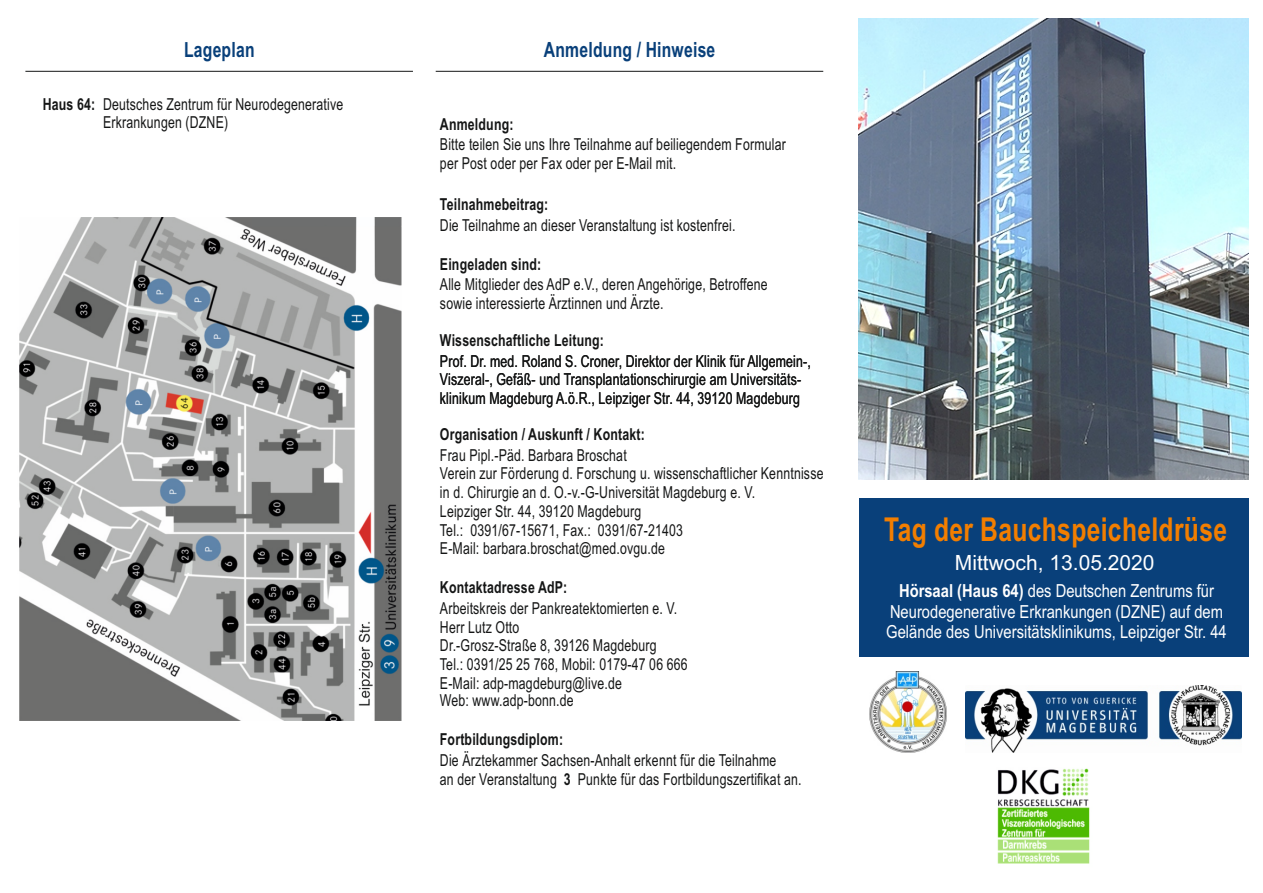
<style>
.page{position:relative;width:1263px;height:893px;background:#fff}
.page>*{position:absolute;margin:0;border:0;box-sizing:border-box;transform-origin:0 0}
.t1{font:700 32.85px "Arial Narrow";letter-spacing:.01em;color:#f27e00;scale:.91 1}
.t2{font:700 21px "Arial Narrow";letter-spacing:.01em;color:#09407a;scale:.91 1}
.t3{font:21px "Arial";color:#fff}
.t4{font:18px/20.4px "Arial Narrow";color:#fff;text-align:center}
.t5{font:16.5px/18.8px "Arial Narrow";letter-spacing:.01em;color:#151616;scale:.91 1}
.t6{font:700 16.5px "Arial Narrow";letter-spacing:.01em;color:#151616;scale:.91 1}
.s1{font-weight:700}
</style>
<div class="page">
<img style="left:859px;top:18px;width:390px;height:462px">
<div style="left:859px;top:498px;width:390px;height:159px;background:#09407a"></div>
<img style="left:870px;top:671px;width:77px;height:82px">
<img style="left:965px;top:686px;width:277px;height:67px">
<img style="left:19px;top:217px;width:383px;height:503px">
<hr style="left:436px;top:71px;width:387px;height:1px;background:#151616">
<hr style="left:25px;top:71px;width:388px;height:1px;background:#151616">
<img style="left:997px;top:768px;width:93px;height:96px">
<p class="t2" style="left:184px;top:42px;width:79px">Lageplan</p>
<p class="t5" style="left:103px;top:96px;width:265px;text-indent:-60px"><span class="s1">Haus 64:</span> Deutsches Zentrum für Neurodegenerative<br>Erkrankungen (DZNE)</p>
<p class="t2" style="left:544px;top:42px;width:190px">Anmeldung / Hinweise</p>
<p class="t6" style="left:440px;top:117px;width:82px">Anmeldung:</p>
<p class="t5" style="left:440px;top:136px;width:382px">Bitte teilen Sie uns Ihre Teilnahme auf beiliegendem Formular per Post oder per Fax oder per E-Mail mit.</p>
<p class="t6" style="left:440px;top:198px;width:120px">Teilnahmebeitrag:</p>
<p class="t5" style="left:440px;top:217px;width:326px">Die Teilnahme an dieser Veranstaltung ist kostenfrei.</p>
<p class="t6" style="left:440px;top:258px;width:113px">Eingeladen sind:</p>
<p class="t5" style="left:440px;top:277px;width:362px">Alle Mitglieder des AdP e.V., deren Angehörige, Betroffene sowie interessierte Ärztinnen und Ärzte.</p>
<p class="t6" style="left:440px;top:334px;width:182px">Wissenschaftliche Leitung:</p>
<p class="t5" style="left:440px;top:353px;width:409px">Prof. Dr. med. Roland S. Croner, Direktor der Klinik für Allgemein-,<br>Viszeral-, Gefäß- und Transplantationschirurgie am Universitäts&shy;klinikum Magdeburg A.ö.R., Leipziger Str. 44, 39120 Magdeburg</p>
<p class="t6" style="left:440px;top:428px;width:227px">Organisation / Auskunft / Kontakt:</p>
<p class="t5" style="left:440px;top:447px;width:423px">Frau Pipl.-Päd. Barbara Broschat<br>Verein zur Förderung d. Forschung u. wissenschaftlicher Kenntnisse in d. Chirurgie an d. O.-v.-G-Universität Magdeburg e. V.<br>Leipziger Str. 44, 39120 Magdeburg<br>Tel.: 0391/67-15671, Fax.: 0391/67-21403<br>E-Mail: barbara.broschat@med.ovgu.de</p>
<p class="t6" style="left:440px;top:581px;width:141px">Kontaktadresse AdP:</p>
<p class="t5" style="left:440px;top:600px;width:274px">Arbeitskreis der Pankreatektomierten e. V.<br>Herr Lutz Otto<br>Dr.-Grosz-Straße 8, 39126 Magdeburg<br>Tel.: 0391/25 25 768, Mobil: 0179-47 06 666<br>E-Mail: adp-magdeburg@live.de<br>Web: www.adp-bonn.de</p>
<p class="t6" style="left:440px;top:733px;width:137px">Fortbildungsdiplom:</p>
<p class="t5" style="left:440px;top:752px;width:399px">Die Ärztekammer Sachsen-Anhalt erkennt für die Teilnahme<br>an der Veranstaltung <span class="s1">3</span> Punkte für das Fortbildungszertifikat an.</p>
<h1 class="t1" style="left:884px;top:517px;width:378px">Tag der Bauchspeicheldrüse</h1>
<p class="t3" style="left:955px;top:555px;width:201px">Mittwoch, 13.05.2020</p>
<p class="t4" style="left:886px;top:582px;width:342px"><span class="s1">Hörsaal (Haus 64)</span> des Deutschen Zentrums für<br>Neurodegenerative Erkrankungen (DZNE) auf dem<br>Gelände des Universitätsklinikums, Leipziger Str. 44</p>
</div>
